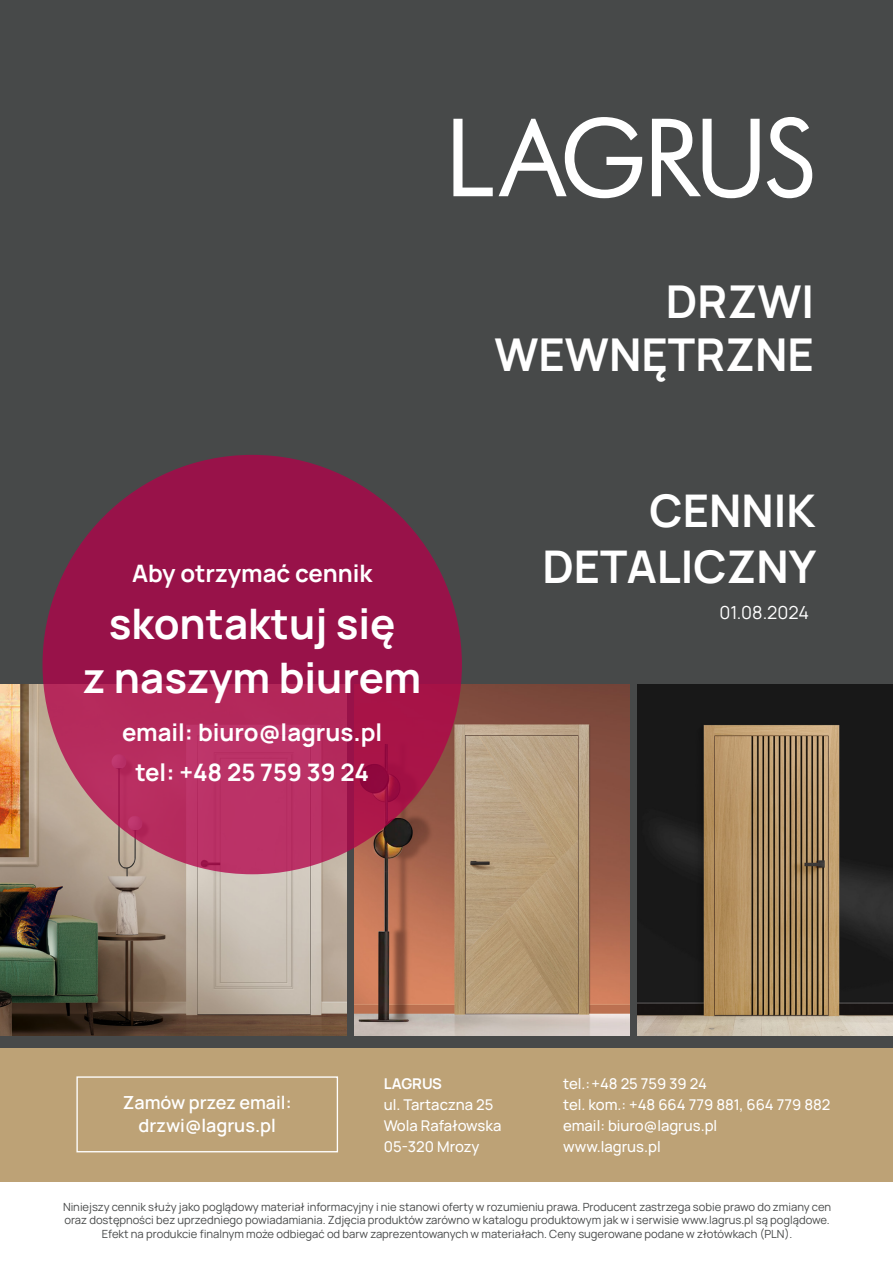
<style>
.page{position:relative;width:893px;height:1263px;background:#fff}
.page>*{position:absolute;margin:0;border:0;box-sizing:border-box;transform-origin:0 0}
.t1{font:700 45.15px/53.8px "Manrope";color:#fff;text-align:right}
.t2{font:700 45px/55.5px "Manrope";color:#fff;text-align:right}
.t3{font:700 42px/54px "Manrope";color:#fff;text-align:center}
.t4{font:700 24px/40.5px "Manrope";color:#fff;text-align:center}
.t5{font:600 18px/22.5px "Manrope";color:#fff;text-align:center}
.t6{font:18px "Manrope";color:#fff}
.t7{font:500 14.85px/21px "Manrope";color:#fff}
.t8{font:700 14.85px "Manrope";color:#fff}
.t9{font:11.25px/13.5px "Manrope";color:#474949;text-align:center}
</style>
<div class="page">
<div style="left:0;top:0;width:893px;height:1048px;background:#474949"></div>
<div style="left:0;top:1048px;width:893px;height:134px;background:#bda276"></div>
<div style="left:76px;top:1076px;width:262px;height:76px;border:1px solid #fff"></div>
<svg style="left:453px;top:119px;width:40px;height:77px"></svg>
<svg style="left:652px;top:119px;width:108px;height:79px"></svg>
<svg style="left:767px;top:117px;width:45px;height:81px"></svg>
<svg style="left:499px;top:117px;width:143px;height:81px"></svg>
<img style="left:638px;top:685px;width:255px;height:350px">
<img style="left:355px;top:685px;width:274px;height:350px">
<img style="left:0;top:685px;width:346px;height:350px">
<svg style="left:43px;top:455px;width:419px;height:419px;background:#a31b50"></svg>
<h3 class="t4" style="left:132px;top:552px;width:242px">Aby otrzymać cennik</h3>
<h3 class="t3" style="left:83px;top:595px;width:340px">skontaktuj się<br>z naszym biurem</h3>
<h3 class="t4" style="left:122px;top:711px;width:262px">email: biuro@lagrus.pl tel: +48 25 759 39 24</h3>
<h1 class="t1" style="left:494px;top:272px;width:321px">DRZWI<br>WEWNĘTRZNE</h1>
<h2 class="t2" style="left:542px;top:481px;width:275px">CENNIK<br>DETALICZNY</h2>
<h3 class="t6" style="left:719px;top:600px;width:91px">01.08.2024</h3>
<h3 class="t5" style="left:123px;top:1090px;width:170px">Zamów przez email: drzwi@lagrus.pl</h3>
<h3 class="t8" style="left:384px;top:1073px;width:60px">LAGRUS</h3>
<h3 class="t7" style="left:384px;top:1093px;width:119px">ul. Tartaczna 25<br>Wola Rafałowska<br>05-320 Mrozy</h3>
<h3 class="t7" style="left:563px;top:1072px;width:269px">tel.:+48 25 759 39 24<br>tel. kom.: +48 664 779 881, 664 779 882 email: biuro@lagrus.pl<br>www.lagrus.pl</h3>
<p class="t9" style="left:63px;top:1199px;width:770px">Niniejszy cennik służy jako poglądowy materiał informacyjny i nie stanowi oferty w rozumieniu prawa. Producent zastrzega sobie prawo do zmiany cen oraz dostępności bez uprzedniego powiadamiania. Zdjęcia produktów zarówno w katalogu produktowym jak w i serwisie www.lagrus.pl są poglądowe.<br>Efekt na produkcie finalnym może odbiegać od barw zaprezentowanych w materiałach. Ceny sugerowane podane w złotówkach (PLN).</p>
</div>
